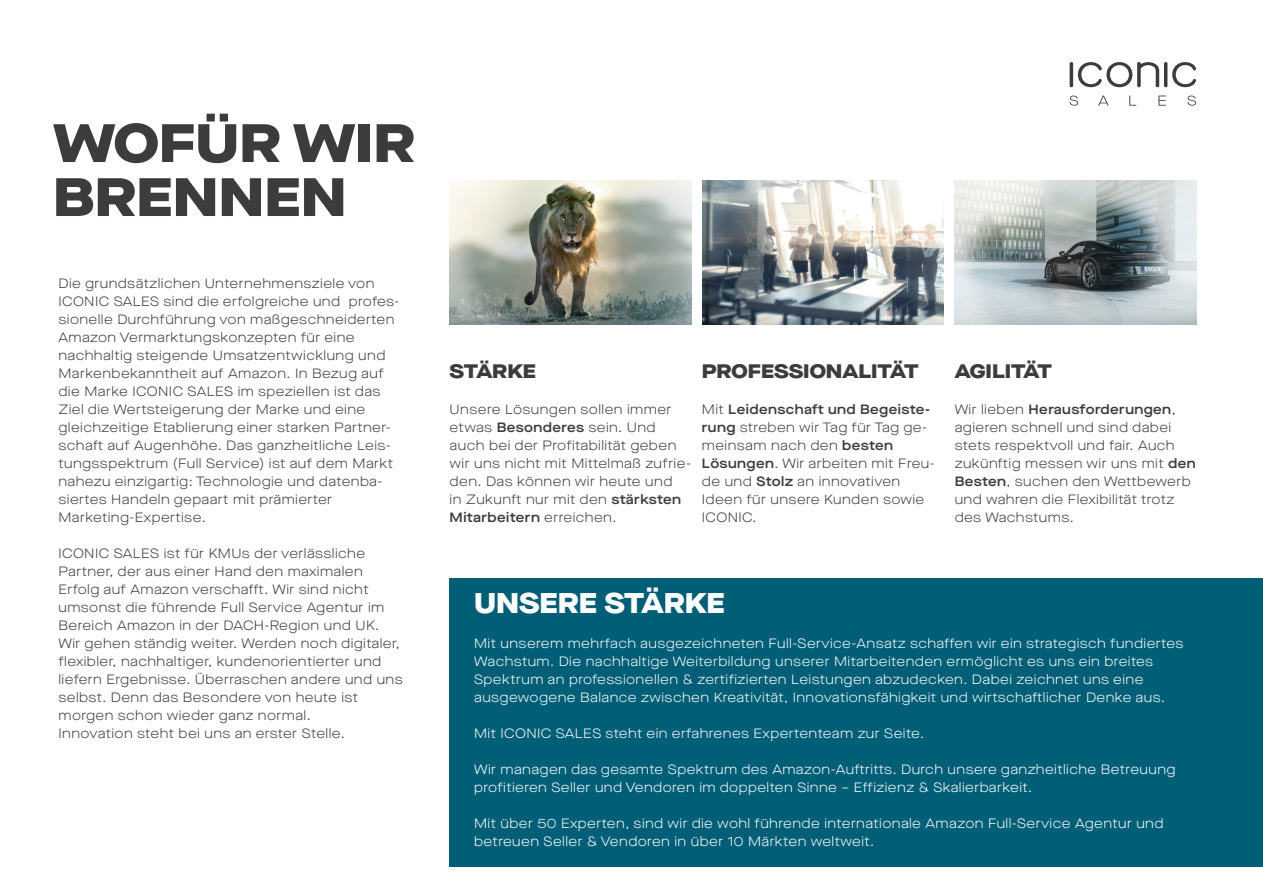
<style>
.page{position:relative;width:1263px;height:893px;background:#fff}
.page>*{position:absolute;margin:0;border:0;box-sizing:border-box;transform-origin:0 0}
.t1{font:900 expanded 54px/54px "Maison Neue";color:#3c3c3b;scale:1.05 1}
.t2{font:900 expanded 28.5px "Maison Neue";color:#fff}
.t3{font:900 expanded 19.5px "Maison Neue";color:#3c3c3b;scale:1.05 1}
.t4{font:300 expanded 13.5px/18px "Maison Neue";letter-spacing:.03em;color:#3c3c3b}
.t5{font:300 expanded 13.5px/18px "Maison Neue";letter-spacing:.03em;color:#fff}
.s1{font-weight:600}
</style>
<div class="page">
<svg style="left:1069px;top:62px;width:127px;height:44px"></svg>
<div style="left:450px;top:578px;width:813px;height:288px;background:#005e76"></div>
<img style="left:450px;top:181px;width:241px;height:144px">
<img style="left:955px;top:181px;width:241px;height:144px">
<img style="left:702px;top:181px;width:242px;height:144px">
<h1 class="t1" style="left:53px;top:114px;width:346px">WOFÜR WIR<br>BRENNEN</h1>
<p class="t4" style="left:58px;top:274px;width:342px">Die grundsätzlichen Unternehmensziele von ICONIC SALES sind die erfolgreiche und profes&shy;sionelle Durchführung von maßgeschneiderten Amazon Vermarktungskonzepten für eine nachhaltig steigende Umsatzentwicklung und Markenbekanntheit auf Amazon. In Bezug auf die Marke ICONIC SALES im speziellen ist das Ziel die Wertsteigerung der Marke und eine gleichzeitige Etablierung einer starken Partner&shy;schaft auf Augenhöhe. Das ganzheitliche Leis&shy;tungsspektrum (Full Service) ist auf dem Markt nahezu einzigartig: Technologie und datenba&shy;siertes Handeln gepaart mit prämierter Marketing-Expertise.</p>
<p class="t4" style="left:58px;top:544px;width:346px">ICONIC SALES ist für KMUs der verlässliche Partner, der aus einer Hand den maximalen Erfolg auf Amazon verschafft. Wir sind nicht umsonst die führende Full Service Agentur im Bereich Amazon in der DACH-Region und UK.<br>Wir gehen ständig weiter. Werden noch digitaler, flexibler, nachhaltiger, kundenorientierter und liefern Ergebnisse. Überraschen andere und uns selbst. Denn das Besondere von heute ist morgen schon wieder ganz normal.<br>Innovation steht bei uns an erster Stelle.</p>
<h3 class="t3" style="left:450px;top:356px;width:84px">STÄRKE</h3>
<p class="t4" style="left:450px;top:400px;width:243px">Unsere Lösungen sollen immer etwas <span class="s1">Besonderes</span> sein. Und auch bei der Profitabilität geben wir uns nicht mit Mittelmaß zufrie&shy;den. Das können wir heute und<br>in Zukunft nur mit den <span class="s1">stärksten<br>Mitarbeitern</span> erreichen.</p>
<h3 class="t3" style="left:702px;top:356px;width:208px">PROFESSIONALITÄT</h3>
<p class="t4" style="left:702px;top:400px;width:234px">Mit <span class="s1">Leidenschaft und Begeiste&shy;rung</span> streben wir Tag für Tag ge&shy;meinsam nach den <span class="s1">besten<br>Lösungen</span>. Wir arbeiten mit Freu&shy;de und <span class="s1">Stolz</span> an innovativen<br>Ideen für unsere Kunden sowie<br>ICONIC.</p>
<h3 class="t3" style="left:955px;top:356px;width:94px">AGILITÄT</h3>
<p class="t4" style="left:955px;top:400px;width:243px">Wir lieben <span class="s1">Herausforderungen</span>, agieren schnell und sind dabei stets respektvoll und fair. Auch zukünftig messen wir uns mit <span class="s1">den<br>Besten</span>, suchen den Wettbewerb und wahren die Flexibilität trotz des Wachstums.</p>
<h2 class="t2" style="left:474px;top:581px;width:252px">UNSERE STÄRKE</h2>
<p class="t5" style="left:474px;top:634px;width:711px">Mit unserem mehrfach ausgezeichneten Full-Service-Ansatz schaffen wir ein strategisch fundiertes Wachstum. Die nachhaltige Weiterbildung unserer Mitarbeitenden ermöglicht es uns ein breites Spektrum an professionellen &amp; zertifizierten Leistungen abzudecken. Dabei zeichnet uns eine ausgewogene Balance zwischen Kreativität, Innovationsfähigkeit und wirtschaftlicher Denke aus.</p>
<p class="t5" style="left:474px;top:724px;width:451px">Mit ICONIC SALES steht ein erfahrenes Expertenteam zur Seite.</p>
<p class="t5" style="left:474px;top:760px;width:703px">Wir managen das gesamte Spektrum des Amazon-Auftritts. Durch unsere ganzheitliche Betreuung profitieren Seller und Vendoren im doppelten Sinne – Effizienz &amp; Skalierbarkeit.</p>
<p class="t5" style="left:474px;top:814px;width:691px">Mit über 50 Experten, sind wir die wohl führende internationale Amazon Full-Service Agentur und betreuen Seller &amp; Vendoren in über 10 Märkten weltweit.</p>
</div>
